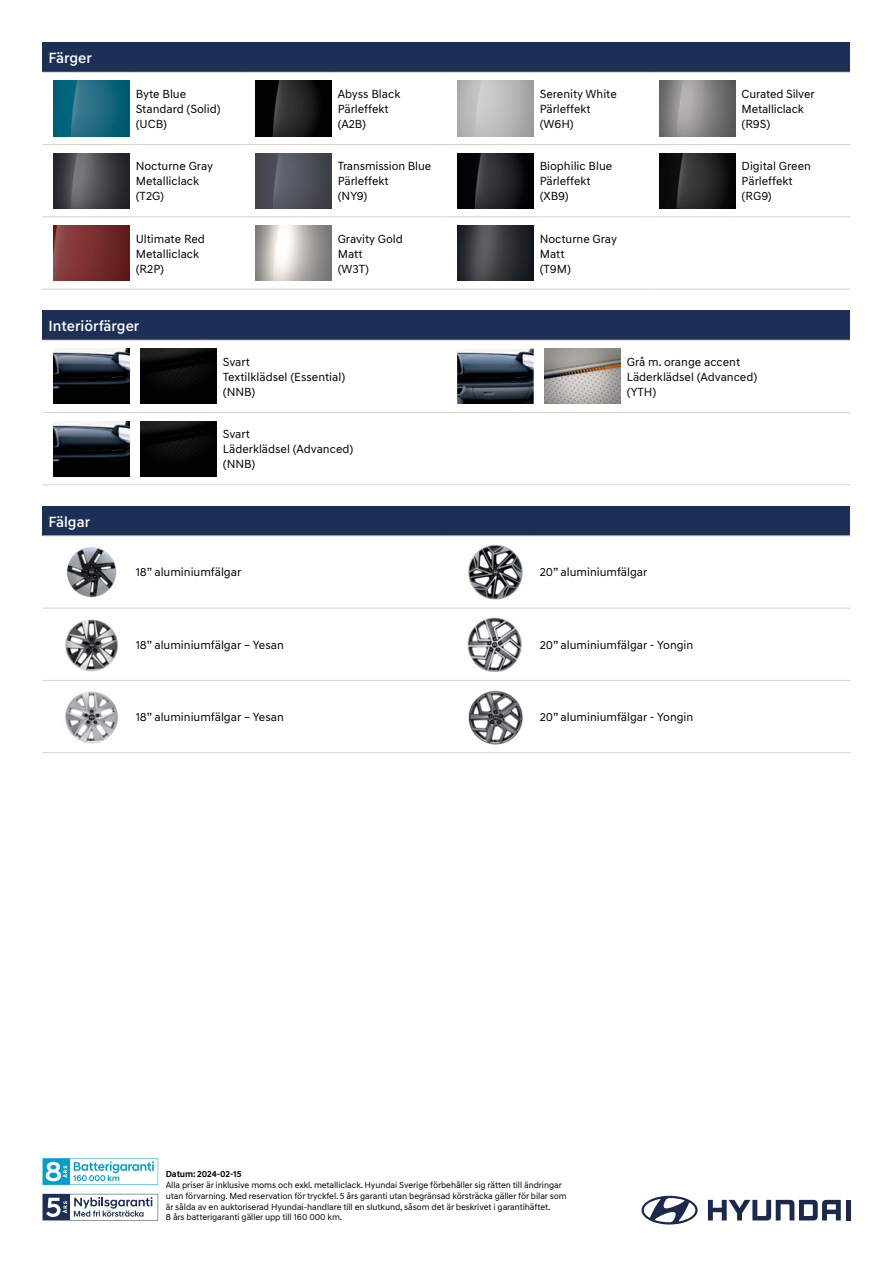
<style>
.page{position:relative;width:893px;height:1263px;background:#fff}
.page>*{position:absolute;margin:0;border:0;box-sizing:border-box;transform-origin:0 0}
.t1{font:500 15px "Hyundai Sans Text";color:#fff}
.t2{font:12px/15px "Hyundai Sans Text";color:#000}
.t3{font:9px/10.8px "Hyundai Sans Text";letter-spacing:-.01em;color:#000}
.t4{font:700 9px "Hyundai Sans Text";letter-spacing:-.01em;color:#000}
</style>
<div class="page">
<svg style="left:708px;top:1200px;width:133px;height:20px"></svg>
<div style="left:845px;top:1200px;width:5px;height:20px;background:#1b294d"></div>
<svg style="left:641px;top:1196px;width:57px;height:28px"></svg>
<svg style="left:43px;top:1194px;width:115px;height:26px"></svg>
<svg style="left:43px;top:1158px;width:115px;height:27px"></svg>
<div style="left:43px;top:43px;width:807px;height:29px;background:#1c3055"></div>
<hr style="left:244px;top:144px;width:88px;height:1px;background:#d7d0c9">
<hr style="left:446px;top:144px;width:88px;height:1px;background:#d7d0c9">
<hr style="left:648px;top:144px;width:88px;height:1px;background:#d7d0c9">
<hr style="left:43px;top:217px;width:87px;height:1px;background:#d7d0c9">
<hr style="left:244px;top:217px;width:88px;height:1px;background:#d7d0c9">
<hr style="left:446px;top:217px;width:88px;height:1px;background:#d7d0c9">
<hr style="left:43px;top:289px;width:87px;height:1px;background:#d7d0c9">
<hr style="left:244px;top:289px;width:88px;height:1px;background:#d7d0c9">
<hr style="left:332px;top:144px;width:114px;height:1px;background:#d7d0c9">
<hr style="left:446px;top:72px;width:88px;height:1px;background:#d8d2cc">
<hr style="left:43px;top:72px;width:87px;height:1px;background:#d8d2cc">
<hr style="left:244px;top:72px;width:88px;height:1px;background:#d8d2cc">
<hr style="left:534px;top:72px;width:114px;height:1px;background:#d8d2cc">
<hr style="left:130px;top:72px;width:114px;height:1px;background:#d8d2cc">
<hr style="left:332px;top:72px;width:114px;height:1px;background:#d8d2cc">
<hr style="left:648px;top:72px;width:88px;height:1px;background:#d8d2cc">
<hr style="left:43px;top:144px;width:87px;height:1px;background:#d8d2cc">
<hr style="left:736px;top:72px;width:114px;height:1px;background:#d8d2cc">
<hr style="left:130px;top:144px;width:114px;height:1px;background:#d8d2cc">
<hr style="left:446px;top:289px;width:88px;height:1px;background:#d8d2cc">
<hr style="left:534px;top:217px;width:114px;height:1px;background:#d8d2cc">
<hr style="left:534px;top:144px;width:114px;height:1px;background:#d7d0c9">
<hr style="left:736px;top:144px;width:114px;height:1px;background:#d8d2cc">
<hr style="left:130px;top:217px;width:114px;height:1px;background:#d8d2cc">
<hr style="left:332px;top:217px;width:114px;height:1px;background:#d8d2cc">
<hr style="left:648px;top:217px;width:88px;height:1px;background:#d8d2cc">
<hr style="left:736px;top:217px;width:114px;height:1px;background:#d8d2cc">
<hr style="left:130px;top:289px;width:114px;height:1px;background:#d8d2cc">
<hr style="left:332px;top:289px;width:114px;height:1px;background:#d8d2cc">
<hr style="left:648px;top:289px;width:88px;height:1px;background:#d8d2cc">
<hr style="left:736px;top:289px;width:114px;height:1px;background:#d8d2cc">
<hr style="left:534px;top:289px;width:114px;height:1px;background:#d8d2cc">
<img style="left:53px;top:81px;width:77px;height:55px">
<img style="left:255px;top:81px;width:77px;height:55px">
<img style="left:457px;top:81px;width:77px;height:55px">
<img style="left:659px;top:81px;width:77px;height:55px">
<img style="left:53px;top:153px;width:77px;height:55px">
<img style="left:255px;top:153px;width:77px;height:55px">
<img style="left:457px;top:153px;width:77px;height:55px">
<img style="left:659px;top:153px;width:77px;height:55px">
<img style="left:53px;top:225px;width:77px;height:56px">
<img style="left:255px;top:225px;width:77px;height:56px">
<img style="left:457px;top:225px;width:77px;height:56px">
<div style="left:43px;top:310px;width:807px;height:30px;background:#1c3055"></div>
<hr style="left:43px;top:340px;width:87px;height:1px;background:#d8d2cc">
<hr style="left:130px;top:340px;width:720px;height:1px;background:#d8d2cc">
<hr style="left:43px;top:412px;width:87px;height:1px;background:#d8d2cc">
<hr style="left:130px;top:412px;width:720px;height:1px;background:#d8d2cc">
<hr style="left:43px;top:484px;width:87px;height:1px;background:#d8d2cc">
<hr style="left:130px;top:484px;width:87px;height:1px;background:#d8d2cc">
<hr style="left:446px;top:484px;width:404px;height:1px;background:#d8d2cc">
<hr style="left:217px;top:484px;width:229px;height:1px;background:#d8d2cc">
<img style="left:53px;top:349px;width:77px;height:55px">
<img style="left:140px;top:349px;width:77px;height:55px">
<img style="left:457px;top:349px;width:77px;height:55px">
<img style="left:544px;top:349px;width:77px;height:55px">
<img style="left:53px;top:421px;width:77px;height:55px">
<img style="left:140px;top:421px;width:77px;height:55px">
<div style="left:43px;top:506px;width:807px;height:30px;background:#1c3055"></div>
<hr style="left:43px;top:535px;width:87px;height:1px;background:#d8d2cc">
<hr style="left:446px;top:535px;width:88px;height:1px;background:#d8d2cc">
<hr style="left:130px;top:535px;width:316px;height:1px;background:#d8d2cc">
<hr style="left:534px;top:535px;width:316px;height:1px;background:#d8d2cc">
<hr style="left:534px;top:608px;width:316px;height:1px;background:#d8d2cc">
<hr style="left:534px;top:680px;width:316px;height:1px;background:#d8d2cc">
<hr style="left:43px;top:608px;width:87px;height:1px;background:#d8d2cc">
<hr style="left:130px;top:608px;width:404px;height:1px;background:#d8d2cc">
<hr style="left:43px;top:680px;width:87px;height:1px;background:#d8d2cc">
<hr style="left:130px;top:680px;width:404px;height:1px;background:#d8d2cc">
<hr style="left:43px;top:752px;width:87px;height:1px;background:#d8d2cc">
<hr style="left:130px;top:752px;width:720px;height:1px;background:#d8d2cc">
<img style="left:66px;top:547px;width:51px;height:51px">
<img style="left:468px;top:544px;width:55px;height:56px">
<img style="left:65px;top:619px;width:53px;height:53px">
<img style="left:467px;top:617px;width:55px;height:55px">
<img style="left:65px;top:691px;width:53px;height:53px">
<img style="left:468px;top:690px;width:55px;height:54px">
<p class="t1" style="left:49px;top:52px;width:45px">Färger</p>
<p class="t2" style="left:136px;top:87px;width:86px">Byte Blue<br>Standard (Solid) (UCB)</p>
<p class="t2" style="left:338px;top:87px;width:64px">Abyss Black<br>Pärleffekt (A2B)</p>
<p class="t2" style="left:540px;top:87px;width:79px">Serenity White<br>Pärleffekt (W6H)</p>
<p class="t2" style="left:742px;top:87px;width:74px">Curated Silver<br>Metalliclack (R9S)</p>
<p class="t2" style="left:136px;top:159px;width:79px">Nocturne Gray<br>Metalliclack (T2G)</p>
<p class="t2" style="left:338px;top:159px;width:95px">Transmission Blue<br>Pärleffekt<br>(NY9)</p>
<p class="t2" style="left:540px;top:159px;width:74px">Biophilic Blue<br>Pärleffekt (XB9)</p>
<p class="t2" style="left:742px;top:159px;width:71px">Digital Green<br>Pärleffekt (RG9)</p>
<p class="t2" style="left:136px;top:232px;width:71px">Ultimate Red<br>Metalliclack (R2P)</p>
<p class="t2" style="left:338px;top:232px;width:67px">Gravity Gold<br>Matt<br>(W3T)</p>
<p class="t2" style="left:540px;top:232px;width:79px">Nocturne Gray<br>Matt<br>(T9M)</p>
<p class="t1" style="left:49px;top:320px;width:92px">Interiörfärger</p>
<p class="t1" style="left:49px;top:516px;width:43px">Fälgar</p>
<p class="t2" style="left:223px;top:355px;width:124px">Svart<br>Textilklädsel (Essential) (NNB)</p>
<p class="t2" style="left:627px;top:355px;width:132px">Grå m. orange accent<br>Läderklädsel (Advanced) (YTH)</p>
<p class="t2" style="left:223px;top:427px;width:132px">Svart<br>Läderklädsel (Advanced) (NNB)</p>
<p class="t2" style="left:136px;top:566px;width:107px">18” aluminiumfälgar</p>
<p class="t2" style="left:540px;top:566px;width:109px">20” aluminiumfälgar</p>
<p class="t2" style="left:136px;top:638px;width:150px">18” aluminiumfälgar – Yesan</p>
<p class="t2" style="left:540px;top:638px;width:155px">20” aluminiumfälgar - Yongin</p>
<p class="t2" style="left:136px;top:710px;width:150px">18” aluminiumfälgar – Yesan</p>
<p class="t2" style="left:540px;top:710px;width:155px">20” aluminiumfälgar - Yongin</p>
<p class="t4" style="left:166px;top:1170px;width:77px">Datum: 2024-02-15</p>
<p class="t3" style="left:166px;top:1180px;width:402px">Alla priser är inklusive moms och exkl. metalliclack. Hyundai Sverige förbehåller sig rätten till ändringar utan förvarning. Med reservation för tryckfel. 5 års garanti utan begränsad körsträcka gäller för bilar som är sålda av en auktoriserad Hyundai-handlare till en slutkund, såsom det är beskrivet i garantihäftet.<br>8 års batterigaranti gäller upp till 160 000 km.</p>
</div>
